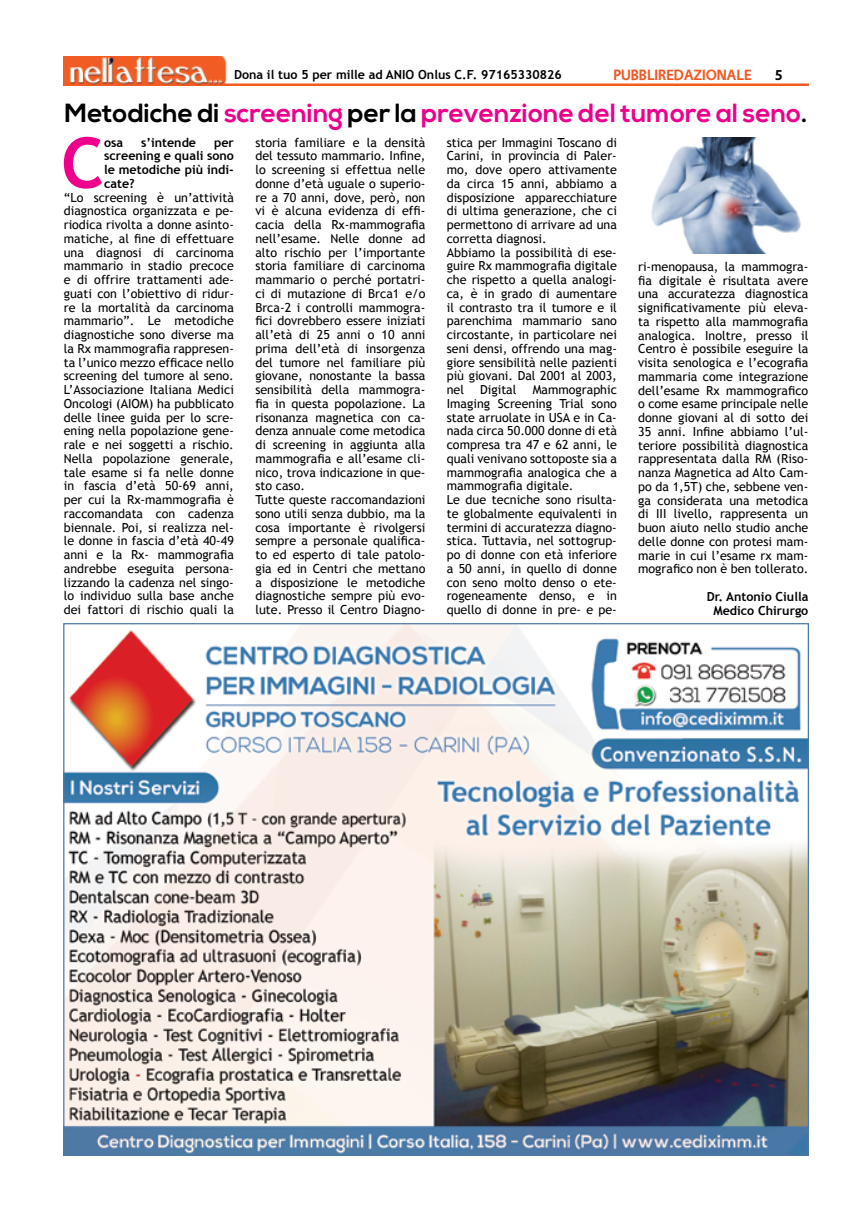
<style>
.page{position:relative;width:858px;height:1212px;background:#fff}
.page>*{position:absolute;margin:0;border:0;box-sizing:border-box;transform-origin:0 0}
.t1{font:700 70.12px "Trebuchet MS";color:#ec008c}
.t2{font:700 26.25px "Nexa";color:#ec008c}
.t3{font:700 15px "Vegur";color:#f15a25}
.t4{font:700 15px "Vegur";color:#000}
.t5{font:12.5px/13.8px "Trebuchet MS";color:#000}
.t6{font:700 12.5px/13.8px "Trebuchet MS";color:#000;text-align:justify}
.s1{color:#000}
</style>
<div class="page">
<img style="left:64px;top:57px;width:744px;height:29px">
<img style="left:65px;top:625px;width:741px;height:529px">
<img style="left:651px;top:137px;width:151px;height:117px">
<p class="t6" style="left:234px;top:68px;width:329px">Dona il tuo 5 per mille ad ANIO Onlus C.F. 97165330826</p>
<p class="t3" style="left:613px;top:67px;width:140px">PUBBLIREDAZIONALE</p>
<p class="t4" style="left:774px;top:67px;width:9px">5</p>
<h2 class="t2" style="left:65px;top:98px;width:744px"><span class="s1">Metodiche di</span> screening <span class="s1">per la</span> prevenzione del tumore al seno<span class="s1">.</span></h2>
<h1 class="t1" style="left:61px;top:119px;width:44px">C</h1>
<p class="t6" style="left:104px;top:135px;width:21px">osa</p>
<p class="t6" style="left:141px;top:135px;width:57px">s’intende</p>
<p class="t6" style="left:104px;top:135px;width:131px;text-indent:110px">per screening e quali sono le metodiche più indi&shy;cate?</p>
<p class="t5" style="left:64px;top:190px;width:171px;text-align:justify">“Lo screening è un’attività diagnostica organizzata e pe&shy;riodica rivolta a donne asinto&shy;matiche, al fine di effettuare una diagnosi di carcinoma mammario in stadio precoce e di offrire trattamenti ade&shy;guati con l’obiettivo di ridur&shy;re la mortalità da carcinoma mammario”. Le metodiche diagnostiche sono diverse ma la Rx mammografia rappresen&shy;ta l’unico mezzo efficace nello screening del tumore al seno.<br>L’Associazione Italiana Medici Oncologi (AIOM) ha pubblicato delle linee guida per lo scre&shy;ening nella popolazione gene&shy;rale e nei soggetti a rischio.<br>Nella popolazione generale, tale esame si fa nelle donne in fascia d’età 50-69 anni, per cui la Rx-mammografia è raccomandata con cadenza biennale. Poi, si realizza nel&shy;le donne in fascia d’età 40-49 anni e la Rx- mammografia andrebbe eseguita persona&shy;lizzando la cadenza nel singo&shy;lo individuo sulla base anche dei fattori di rischio quali la</p>
<p class="t5" style="left:255px;top:135px;width:171px">storia familiare e la densità del tessuto mammario. Infine, lo screening si effettua nelle donne d’età uguale o superio&shy;re a 70 anni, dove, però, non vi è alcuna evidenza di effi&shy;cacia della Rx-mammografia nell’esame. Nelle donne ad alto rischio per l’importante storia familiare di carcinoma mammario o perché portatri&shy;ci di mutazione di Brca1 e/o<br>Brca-2 i controlli mammogra&shy;fici dovrebbero essere iniziati all’età di 25 anni o 10 anni prima dell’età di insorgenza del tumore nel familiare più giovane, nonostante la bassa sensibilità della mammogra&shy;fia in questa popolazione. La risonanza magnetica con ca&shy;denza annuale come metodica di screening in aggiunta alla mammografia e all’esame cli&shy;nico, trova indicazione in que&shy;sto caso.<br>Tutte queste raccomandazioni sono utili senza dubbio, ma la cosa importante è rivolgersi sempre a personale qualifica&shy;to ed esperto di tale patolo&shy;gia ed in Centri che mettano a disposizione le metodiche diagnostiche sempre più evo&shy;lute. Presso il Centro Diagno-</p>
<p class="t5" style="left:447px;top:135px;width:172px">stica per Immagini Toscano di<br>Carini, in provincia di Paler&shy;mo, dove opero attivamente da circa 15 anni, abbiamo a disposizione apparecchiature di ultima generazione, che ci permettono di arrivare ad una corretta diagnosi.<br>Abbiamo la possibilità di ese&shy;guire Rx mammografia digitale che rispetto a quella analogi&shy;ca, è in grado di aumentare il contrasto tra il tumore e il parenchima mammario sano circostante, in particolare nei seni densi, offrendo una mag&shy;giore sensibilità nelle pazienti più giovani. Dal 2001 al 2003, nel</p>
<p class="t5" style="left:447px;top:383px;width:172px;text-indent:86px">Mammographic<br>Imaging Screening Trial sono state arruolate in USA e in Ca&shy;nada circa 50.000 donne di età compresa tra 47 e 62 anni, le quali venivano sottoposte sia a mammografia analogica che a mammografia digitale.<br>Le due tecniche sono risulta&shy;te globalmente equivalenti in termini di accuratezza diagno&shy;stica. Tuttavia, nel sottogrup&shy;po di donne con età inferiore a 50 anni, in quello di donne con seno molto denso o ete&shy;rogeneamente denso, e in quello di donne in pre- e pe-</p>
<p class="t5" style="left:480px;top:383px;width:38px">Digital</p>
<p class="t5" style="left:638px;top:260px;width:172px;text-align:justify">ri-menopausa, la mammogra&shy;fia digitale è risultata avere una accuratezza diagnostica significativamente più eleva&shy;ta rispetto alla mammografia analogica. Inoltre, presso il Centro è possibile eseguire la visita senologica e l’ecografia mammaria come integrazione dell’esame Rx mammografico o come esame principale nelle donne giovani al di sotto dei 35 anni. Infine abbiamo l’ul&shy;teriore possibilità diagnostica rappresentata dalla RM (Riso&shy;nanza Magnetica ad Alto Cam&shy;po da 1,5T) che, sebbene ven&shy;ga considerata una metodica di III livello, rappresenta un buon aiuto nello studio anche delle donne con protesi mam&shy;marie in cui l’esame rx mam&shy;mografico non è ben tollerato.</p>
<p class="t6" style="left:706px;top:590px;width:103px;text-align:center">Dr. Antonio Ciulla<br>Medico Chirurgo</p>
</div>
